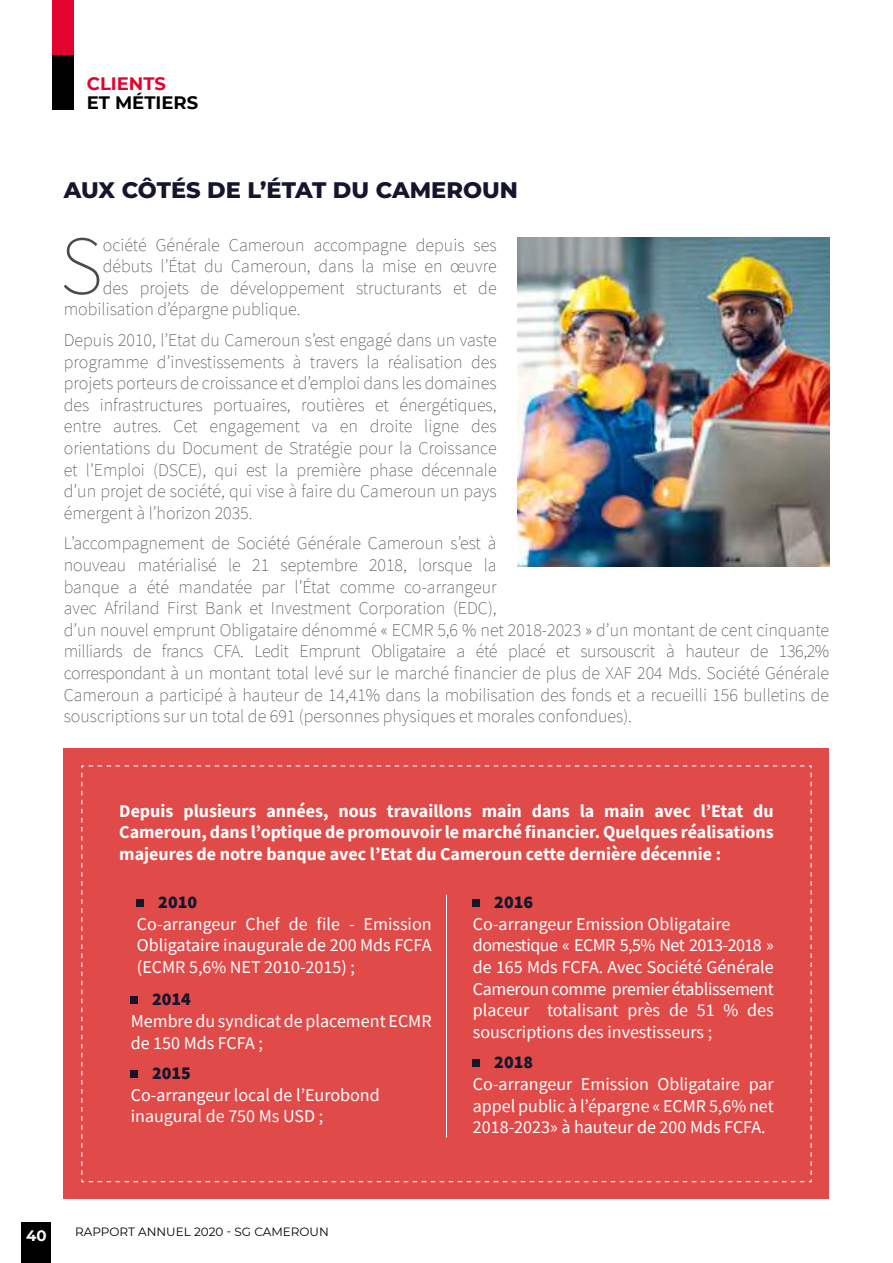
<style>
.page{position:relative;width:893px;height:1263px;background:#fff}
.page>*{position:absolute;margin:0;border:0;box-sizing:border-box;transform-origin:0 0}
.t1{font:200 83.4px "Source Sans Pro";color:#4a4a49}
.t2{font:800 22.5px "Montserrat";color:#15162e}
.t3{font:200 18px/21.6px "Source Sans Pro";color:#4a4a49;text-align:justify}
.t4{font:18px/21.6px "Source Sans Pro";color:#fff}
.t5{font:700 18px/21.6px "Source Sans Pro";color:#fff;text-align:justify}
.t6{font:900 18px "Source Sans Pro";color:#15162e}
.t7{font:700 18px "Montserrat";color:#000}
.t8{font:700 18px "Montserrat";color:#e4032e}
.t9{font:700 15px "Montserrat";color:#fff}
.t10{font:12px "Montserrat";color:#000}
</style>
<div class="page">
<div style="left:52px;top:0;width:22px;height:55px;background:#e4032e"></div>
<div style="left:52px;top:55px;width:22px;height:55px;background:#000"></div>
<div style="left:21px;top:1222px;width:30px;height:41px;background:#000"></div>
<div style="left:64px;top:748px;width:765px;height:451px;background:#e04b49"></div>
<svg style="left:81px;top:765px;width:731px;height:418px"></svg>
<div style="left:137px;top:899px;width:7px;height:7px;background:#15162e"></div>
<div style="left:131px;top:996px;width:7px;height:7px;background:#15162e"></div>
<div style="left:131px;top:1070px;width:7px;height:7px;background:#15162e"></div>
<div style="left:473px;top:899px;width:7px;height:7px;background:#15162e"></div>
<div style="left:473px;top:1059px;width:7px;height:7px;background:#15162e"></div>
<hr style="left:446px;top:895px;width:1px;height:242px;background:#fff">
<img style="left:518px;top:237px;width:311px;height:330px">
<p class="t8" style="left:87px;top:70px;width:81px">CLIENTS</p>
<p class="t7" style="left:87px;top:90px;width:113px">ET MÉTIERS</p>
<p class="t2" style="left:64px;top:174px;width:456px">AUX CÔTÉS DE L’ÉTAT DU CAMEROUN</p>
<h1 class="t1" style="left:60px;top:216px;width:45px">S</h1>
<p class="t3" style="left:103px;top:234px;width:395px">ociété Générale Cameroun accompagne depuis ses</p>
<p class="t3" style="left:103px;top:256px;width:395px">débuts l’État du Cameroun, dans la mise en œuvre</p>
<p class="t3" style="left:103px;top:277px;width:395px">des projets de développement structurants et de</p>
<p class="t3" style="left:64px;top:299px;width:238px">mobilisation d’épargne publique.</p>
<p class="t3" style="left:64px;top:329px;width:434px">Depuis 2010, l’Etat du Cameroun s’est engagé dans un vaste programme d’investissements à travers la réalisation des projets porteurs de croissance et d’emploi dans les domaines des infrastructures portuaires, routières et énergétiques, entre autres. Cet engagement va en droite ligne des orientations du Document de Stratégie pour la Croissance et l’Emploi (DSCE), qui est la première phase décennale d’un projet de société, qui vise à faire du Cameroun un pays émergent à l’horizon 2035.</p>
<p class="t3" style="left:64px;top:533px;width:767px;text-align:left">L’accompagnement de Société Générale Cameroun s’est à<br>nouveau matérialisé le 21 septembre 2018, lorsque la<br>banque a été mandatée par l’État comme co-arrangeur<br>avec Afriland First Bank et Investment Corporation (EDC),<br>d’un nouvel emprunt Obligataire dénommé « ECMR 5,6 % net 2018-2023 » d’un montant de cent cinquante milliards de francs CFA. Ledit Emprunt Obligataire a été placé et sursouscrit à hauteur de 136,2% correspondant à un montant total levé sur le marché financier de plus de XAF 204 Mds. Société Générale Cameroun a participé à hauteur de 14,41% dans la mobilisation des fonds et a recueilli 156 bulletins de souscriptions sur un total de 691 (personnes physiques et morales confondues).</p>
<p class="t5" style="left:119px;top:800px;width:656px">Depuis plusieurs années, nous travaillons main dans la main avec l’Etat du Cameroun, dans l’optique de promouvoir le marché financier. Quelques réalisations majeures de notre banque avec l’Etat du Cameroun cette dernière décennie :</p>
<p class="t6" style="left:158px;top:890px;width:40px">2010</p>
<p class="t4" style="left:137px;top:913px;width:296px;text-align:justify">Co-arrangeur Chef de file - Emission Obligataire inaugurale de 200 Mds FCFA (ECMR 5,6% NET 2010-2015) ;</p>
<p class="t6" style="left:152px;top:987px;width:40px">2014</p>
<p class="t4" style="left:131px;top:1010px;width:302px">Membre du syndicat de placement ECMR de 150 Mds FCFA ;</p>
<p class="t6" style="left:152px;top:1061px;width:40px">2015</p>
<p class="t4" style="left:131px;top:1084px;width:251px">Co-arrangeur local de l’Eurobond inaugural de 750 Ms USD ;</p>
<p class="t6" style="left:494px;top:890px;width:40px">2016</p>
<p class="t4" style="left:473px;top:913px;width:302px">Co-arrangeur Emission Obligataire domestique « ECMR 5,5% Net 2013-2018 » de 165 Mds FCFA. Avec Société Générale Cameroun comme premier établissement placeur totalisant près de 51 % des souscriptions des investisseurs ;</p>
<p class="t6" style="left:494px;top:1050px;width:40px">2018</p>
<p class="t4" style="left:473px;top:1073px;width:302px;text-align:justify">Co-arrangeur Emission Obligataire par appel public à l’épargne « ECMR 5,6% net 2018-2023» à hauteur de 200 Mds FCFA.</p>
<p class="t9" style="left:26px;top:1225px;width:22px">40</p>
<p class="t10" style="left:75px;top:1223px;width:255px">RAPPORT ANNUEL 2020 - SG CAMEROUN</p>
</div>
